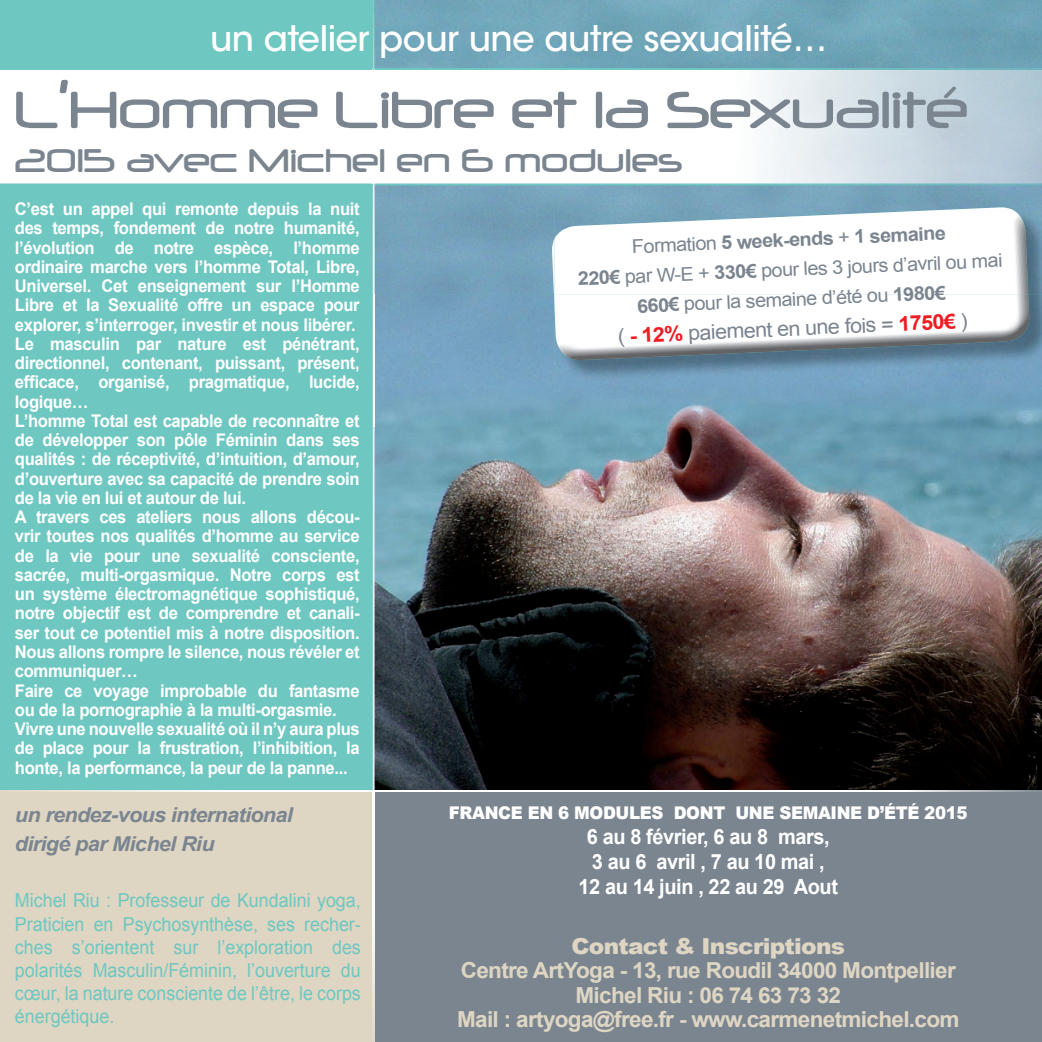
<style>
.page{position:relative;width:1042px;height:1042px;background:#6ec7c1}
.page>*{position:absolute;margin:0;border:0;box-sizing:border-box;transform-origin:0 0}
.t1{font:61.25px "Neuropol";letter-spacing:-.01em;color:#7b8590}
.t2{font:38.5px "Neuropol";color:#7b8590}
.t3{font:500 35px "ITC Avant Garde Std";letter-spacing:-.01em;color:#fff}
.t4{font:700 22.05px/24.5px "Arial";letter-spacing:-.03em;color:#ded6c3;text-align:center}
.t5{font:900 22.05px "Arial";letter-spacing:-.03em;color:#ded6c3;scale:1.06 1}
.t6{font:700 21px/25.2px "Arial";letter-spacing:-.02em;color:#fff;text-align:center;scale:.95 1}
.t7{font:italic 700 20.47px/29.8px "Arial";letter-spacing:-.03em;color:#7b8590;scale:1.06 1}
.t8{font:20.47px "Arial";color:#7b8590;scale:1.06 1}
.t9{font:19.25px/23.1px "Arial";color:#6ec7c1;text-align:justify;scale:.93 1}
.t10{font:18.9px/29.6px "Arial";color:#7b8590;text-align:center;scale:1.06 1}
.t11{font:700 17.5px/19.2px "Arial";letter-spacing:-.02em;color:#fff;scale:.95 1}
.t12{font:900 17.5px "Arial";letter-spacing:-.02em;color:#fff;scale:.95 1}
.s1{font-weight:700}
.s2{font-weight:700;color:#ee1d23}
</style>
<div class="page">
<img style="left:375px;top:426px;width:667px;height:364px">
<img style="left:375px;top:0;width:667px;height:295px">
<div style="left:375px;top:295px;width:185px;height:131px;background:#76a3c1"></div>
<img style="left:560px;top:391px;width:482px;height:35px">
<div style="left:373px;top:790px;width:669px;height:252px;background:#7b8590"></div>
<div style="left:0;top:790px;width:375px;height:252px;background:#ded6c3"></div>
<div style="left:0;top:69px;width:373px;height:116px;background:#fff"></div>
<img style="left:375px;top:68px;width:667px;height:117px">
<svg style="left:373px;top:792px;width:1px;height:236px"></svg>
<svg style="left:375px;top:790px;width:666px;height:2px"></svg>
<svg style="left:23px;top:790px;width:350px;height:2px"></svg>
<svg style="left:373px;top:0;width:2px;height:792px;background:#d4e4e6"></svg>
<img style="left:1029px;top:210px;width:13px;height:85px">
<img style="left:555px;top:295px;width:487px;height:96px">
<img style="left:552px;top:207px;width:461px;height:88px">
<svg style="left:554px;top:295px;width:1px;height:16px"></svg>
<img style="left:555px;top:210px;width:474px;height:150px">
<h3 class="t3" style="left:210px;top:16px;width:619px">un atelier pour une autre sexualité…</h3>
<h1 class="t1" style="left:15px;top:77px;width:955px">L’Homme Libre et la Sexualité</h1>
<h2 class="t2" style="left:15px;top:140px;width:669px">2015 avec Michel en 6 modules</h2>
<p class="t11" style="left:15px;top:200px;width:364px">C’est un appel qui remonte depuis la nuit des temps, fondement de notre humanité, l’évolution de notre espèce, l’homme ordinaire marche vers l’homme Total, Libre, Universel. Cet enseignement sur l’Homme Libre et la Sexualité offre un espace pour explorer, s’interroger, investir et nous libérer.<br>Le masculin par nature est pénétrant, directionnel, contenant, puissant, présent, efficace, organisé, pragmatique, lucide, logique…<br>L’homme Total est capable de reconnaître et de développer son pôle Féminin dans ses qualités : de réceptivité, d’intuition, d’amour, d’ouverture avec sa capacité de prendre soin de la vie en lui et autour de lui.<br>A travers ces ateliers nous allons décou&shy;vrir toutes nos qualités d’homme au service de la vie pour une sexualité consciente, sacrée, multi-orgasmique. Notre corps est un système électromagnétique sophistiqué, notre objectif est de comprendre et canali&shy;ser tout ce potentiel mis à notre disposition.<br>Nous allons rompre le silence, nous révéler et communiquer…<br>Faire ce voyage improbable du fantasme ou de la pornographie à la multi-orgasmie.<br>Vivre une nouvelle sexualité où il n’y aura plus de place pour la frustration, l’inhibition, la honte, la performance, la peur de la panne...</p>
<p class="t7" style="left:15px;top:800px;width:264px">un rendez-vous international dirigé par Michel Riu</p>
<p class="t9" style="left:15px;top:889px;width:374px">Michel Riu : Professeur de Kundalini yoga, Praticien en Psychosynthèse, ses recher&shy;ches s’orientent sur l’exploration des polarités Masculin/Féminin, l’ouverture du cœur, la nature consciente de l’être, le corps énergétique.</p>
<p class="t10" style="left:576px;top:236px;width:402px;rotate:-3deg">Formation <span class="s1">5 week-ends</span> + <span class="s1">1 semaine<br>220€</span> par W-E + <span class="s1">330€</span> pour les 3 jours d’avril ou mai<br><span class="s1">660€</span> pour la semaine d’été ou <span class="s1">1980€</span></p>
<p class="t8" style="left:617px;top:321px;width:332px;rotate:-2deg">( <span class="s2">- 12%</span> paiement en une fois = <span class="s2">1750€</span> )</p>
<p class="t12" style="left:449px;top:800px;width:548px">FRANCE EN 6 MODULES DONT UNE SEMAINE D’ÉTÉ 2015</p>
<p class="t6" style="left:578px;top:825px;width:274px">6 au 8 février, 6 au 8 mars,<br>3 au 6 avril , 7 au 10 mai ,<br>12 au 14 juin , 22 au 29 Aout</p>
<p class="t5" style="left:571px;top:929px;width:260px">Contact &amp; Inscriptions</p>
<p class="t4" style="left:457px;top:959px;width:504px">Centre ArtYoga - 13, rue Roudil 34000 Montpellier<br>Michel Riu : 06 74 63 73 32<br>Mail : artyoga@free.fr - www.carmenetmichel.com</p>
</div>
